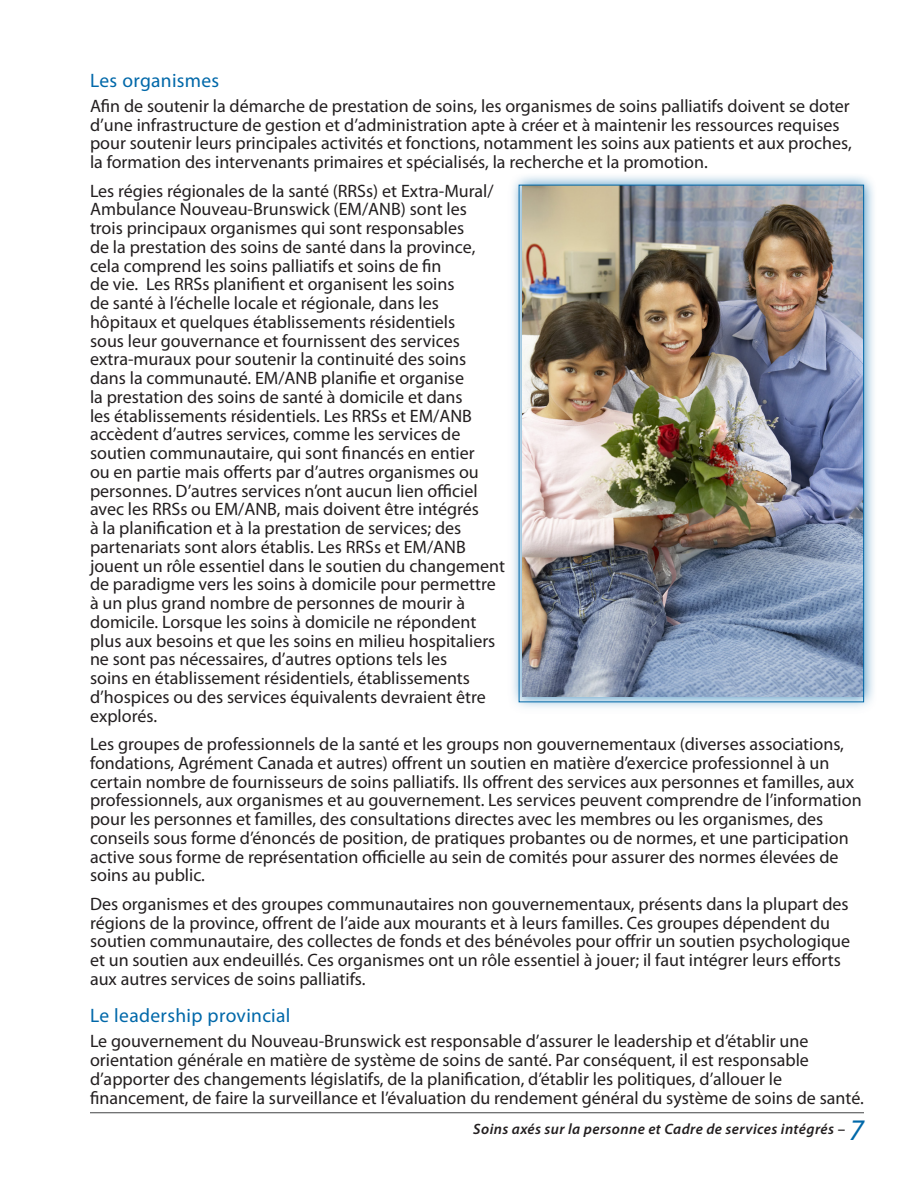
<style>
.page{position:relative;width:918px;height:1188px;background:#fff}
.page>*{position:absolute;margin:0;border:0;box-sizing:border-box;transform-origin:0 0}
.Heading_2{font:19.5px "Myriad Pro";letter-spacing:.015em;color:#0068a9}
.text_1_column{font:18px/18.8px "Myriad Pro";color:#231f20}
.text_1_column_before{font:18px/18.8px "Myriad Pro";color:#231f20}
.t1{font:italic 600 15px "Myriad Pro";letter-spacing:.025em;color:#231f20}
.s1{font-style:normal}
.s2{font-weight:400;font-size:30px;color:#0068a9}
</style>
<div class="page">
<hr style="left:90px;top:1112px;width:774px;height:1px;background:#57585a">
<div style="left:506px;top:172px;width:371px;height:543px;background:#0068a9;opacity:.75"></div>
<img style="left:523px;top:187px;width:339px;height:509px">
<h2 class="Heading_2" style="left:90px;top:69px;width:131px">Les organismes</h2>
<p class="text_1_column" style="left:90px;top:97px;width:763px">Afin de soutenir la démarche de prestation de soins, les organismes de soins palliatifs doivent se doter d’une infrastructure de gestion et d’administration apte à créer et à maintenir les ressources requises pour soutenir leurs principales activités et fonctions, notamment les soins aux patients et aux proches, la formation des intervenants primaires et spécialisés, la recherche et la promotion.</p>
<p class="text_1_column" style="left:90px;top:182px;width:417px">Les régies régionales de la santé (RRSs) et Extra-Mural/ Ambulance Nouveau-Brunswick (EM/ANB) sont les<br>trois principaux organismes qui sont responsables<br>de la prestation des soins de santé dans la province, cela comprend les soins palliatifs et soins de fin<br>de vie. Les RRSs planifient et organisent les soins<br>de santé à l’échelle locale et régionale, dans les hôpitaux et quelques établissements résidentiels<br>sous leur gouvernance et fournissent des services extra-muraux pour soutenir la continuité des soins dans la communauté. EM/ANB planifie et organise<br>la prestation des soins de santé à domicile et dans<br>les établissements résidentiels. Les RRSs et EM/ANB accèdent d’autres services, comme les services de soutien communautaire, qui sont financés en entier<br>ou en partie mais offerts par d’autres organismes ou personnes. D’autres services n’ont aucun lien officiel avec les RRSs ou EM/ANB, mais doivent être intégrés<br>à la planification et à la prestation de services; des partenariats sont alors établis. Les RRSs et EM/ANB jouent un rôle essentiel dans le soutien du changement de paradigme vers les soins à domicile pour permettre à un plus grand nombre de personnes de mourir à domicile. Lorsque les soins à domicile ne répondent plus aux besoins et que les soins en milieu hospitaliers ne sont pas nécessaires, d’autres options tels les<br>soins en établissement résidentiels, établissements d’hospices ou des services équivalents devraient être explorés.</p>
<p class="text_1_column" style="left:90px;top:735px;width:773px">Les groupes de professionnels de la santé et les groups non gouvernementaux (diverses associations, fondations, Agrément Canada et autres) offrent un soutien en matière d’exercice professionnel à un certain nombre de fournisseurs de soins palliatifs. Ils offrent des services aux personnes et familles, aux professionnels, aux organismes et au gouvernement. Les services peuvent comprendre de l’information pour les personnes et familles, des consultations directes avec les membres ou les organismes, des conseils sous forme d’énoncés de position, de pratiques probantes ou de normes, et une participation active sous forme de représentation officielle au sein de comités pour assurer des normes élevées de soins au public.</p>
<p class="text_1_column" style="left:90px;top:895px;width:762px">Des organismes et des groupes communautaires non gouvernementaux, présents dans la plupart des régions de la province, offrent de l’aide aux mourants et à leurs familles. Ces groupes dépendent du soutien communautaire, des collectes de fonds et des bénévoles pour offrir un soutien psychologique et un soutien aux endeuillés. Ces organismes ont un rôle essentiel à jouer; il faut intégrer leurs efforts aux autres services de soins palliatifs.</p>
<h2 class="Heading_2" style="left:90px;top:1005px;width:202px">Le leadership provincial</h2>
<p class="text_1_column_before" style="left:90px;top:1032px;width:775px">Le gouvernement du Nouveau-Brunswick est responsable d’assurer le leadership et d’établir une orientation générale en matière de système de soins de santé. Par conséquent, il est responsable d’apporter des changements législatifs, de la planification, d’établir les politiques, d’allouer le financement, de faire la surveillance et l’évaluation du rendement général du système de soins de santé.</p>
<p class="t1" style="left:473px;top:1121px;width:392px">Soins axés sur la personne et Cadre de services intégrés <span class="s1">–</span> <span class="s2">7</span></p>
</div>
